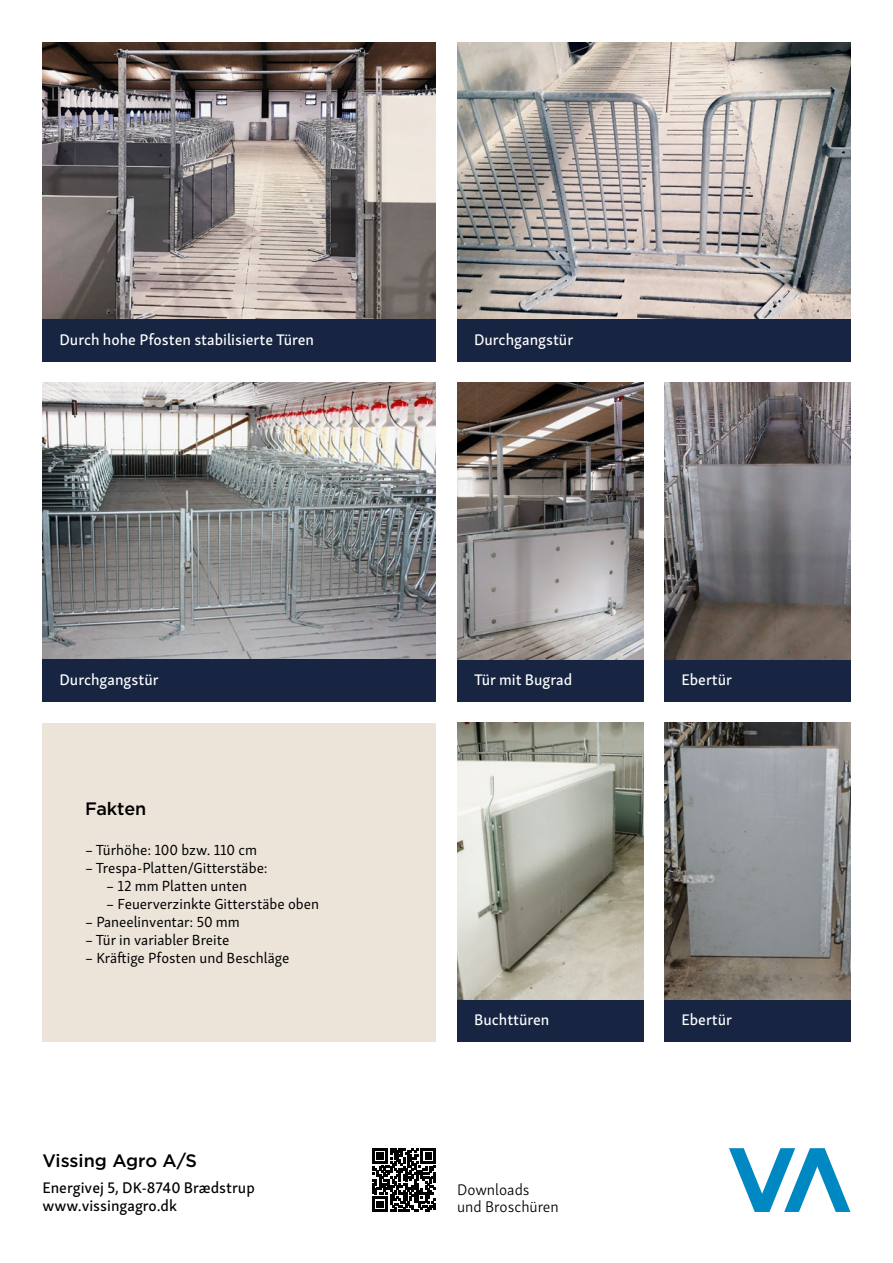
<style>
.page{position:relative;width:893px;height:1263px;background:#fff}
.page>*{position:absolute;margin:0;border:0;box-sizing:border-box;transform-origin:0 0}
.t1{font:500 18px "Gotham";letter-spacing:-.005em;color:#000}
.t2{font:15.75px "Skolar Sans Latn Me";color:#fff}
.t3{font:15.75px/18px "Skolar Sans Latn Me";color:#000}
.t4{font:300 15.75px/16.5px "Skolar Sans Latn";color:#000}
.t5{font:15px "Skolar Sans Latn";color:#000}
</style>
<div class="page">
<div style="left:43px;top:723px;width:393px;height:319px;background:#ece3d9"></div>
<img style="left:43px;top:43px;width:393px;height:276px">
<img style="left:457px;top:43px;width:393px;height:276px">
<img style="left:43px;top:383px;width:393px;height:276px">
<div style="left:43px;top:319px;width:393px;height:42px;background:#172543"></div>
<div style="left:457px;top:319px;width:393px;height:42px;background:#172543"></div>
<div style="left:457px;top:659px;width:186px;height:43px;background:#172543"></div>
<div style="left:457px;top:999px;width:186px;height:43px;background:#172543"></div>
<div style="left:664px;top:659px;width:186px;height:43px;background:#172543"></div>
<div style="left:664px;top:999px;width:186px;height:43px;background:#172543"></div>
<div style="left:43px;top:659px;width:393px;height:43px;background:#172543"></div>
<svg style="left:729px;top:1148px;width:121px;height:64px"></svg>
<svg style="left:372px;top:1148px;width:64px;height:64px"></svg>
<img style="left:457px;top:383px;width:186px;height:276px">
<img style="left:457px;top:723px;width:186px;height:276px">
<img style="left:664px;top:383px;width:186px;height:276px">
<img style="left:664px;top:723px;width:186px;height:276px">
<p class="t2" style="left:60px;top:327px;width:256px">Durch hohe Pfosten stabilisierte Türen</p>
<p class="t2" style="left:474px;top:327px;width:101px">Durchgangstür</p>
<p class="t2" style="left:60px;top:667px;width:101px">Durchgangstür</p>
<p class="t1" style="left:85px;top:798px;width:63px">Fakten</p>
<p class="t5" style="left:85px;top:839px;width:174px">– Türhöhe: 100 bzw. 110 cm</p>
<p class="t5" style="left:85px;top:857px;width:184px">– Trespa-Platten/Gitterstäbe:</p>
<p class="t5" style="left:106px;top:875px;width:142px">– 12 mm Platten unten</p>
<p class="t5" style="left:106px;top:893px;width:214px">– Feuerverzinkte Gitterstäbe oben</p>
<p class="t5" style="left:85px;top:911px;width:156px">– Paneelinventar: 50 mm</p>
<p class="t5" style="left:85px;top:929px;width:146px">– Tür in variabler Breite</p>
<p class="t5" style="left:85px;top:947px;width:206px">– Kräftige Pfosten und Beschläge</p>
<p class="t2" style="left:474px;top:667px;width:100px">Tür mit Bugrad</p>
<p class="t2" style="left:474px;top:1007px;width:77px">Buchttüren</p>
<p class="t1" style="left:43px;top:1150px;width:156px">Vissing Agro A/S</p>
<p class="t3" style="left:43px;top:1177px;width:214px">Energivej 5, DK-8740 Brædstrup www.vissingagro.dk</p>
<p class="t4" style="left:457px;top:1181px;width:103px">Downloads<br>und Broschüren</p>
<p class="t2" style="left:681px;top:667px;width:52px">Ebertür</p>
<p class="t2" style="left:681px;top:1007px;width:52px">Ebertür</p>
</div>
